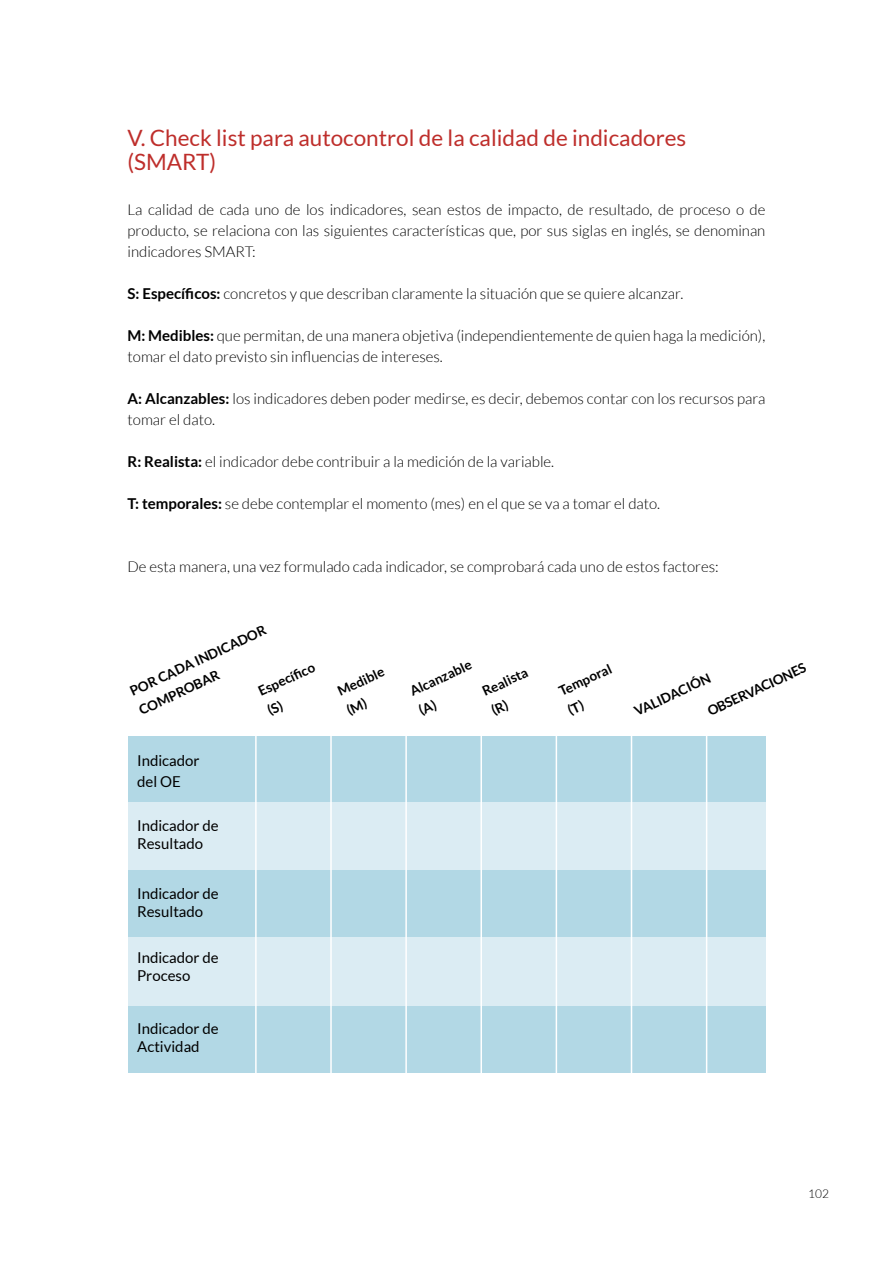
<style>
.page{position:relative;width:893px;height:1263px;background:#fff}
.page>*{position:absolute;margin:0;border:0;box-sizing:border-box;transform-origin:0 0}
.t1{font:22.5px/24px "Lato";color:#be2e2b}
.t2{font:300 15px/21px "Lato";color:#000}
.t3{font:15px/18px "Lato";color:#000}
.t4{font:700 13.5px/21px "Lato";color:#000}
.t5{font:300 12px "Lato";color:#000}
.s1{font-weight:700}
</style>
<div class="page">
<div style="left:128px;top:736px;width:637px;height:66px;background:#b2d8e5"></div>
<div style="left:128px;top:802px;width:637px;height:69px;background:#dbecf3"></div>
<div style="left:128px;top:870px;width:637px;height:67px;background:#b2d8e5"></div>
<div style="left:128px;top:937px;width:637px;height:69px;background:#dbecf3"></div>
<div style="left:128px;top:1006px;width:637px;height:67px;background:#b2d8e5"></div>
<hr style="left:330px;top:621px;width:2px;height:457px;background:#fff">
<hr style="left:255px;top:621px;width:2px;height:457px;background:#fff">
<hr style="left:405px;top:621px;width:2px;height:457px;background:#fff">
<hr style="left:480px;top:621px;width:2px;height:457px;background:#fff">
<hr style="left:556px;top:621px;width:1px;height:457px;background:#fff">
<hr style="left:631px;top:621px;width:1px;height:457px;background:#fff">
<hr style="left:706px;top:621px;width:1px;height:457px;background:#fff">
<h1 class="t1" style="left:128px;top:125px;width:560px">V. Check list para autocontrol de la calidad de indicadores (SMART)</h1>
<p class="t2" style="left:128px;top:199px;width:639px;text-align:justify">La calidad de cada uno de los indicadores, sean estos de impacto, de resultado, de proceso o de producto, se relaciona con las siguientes características que, por sus siglas en inglés, se denominan indicadores SMART:</p>
<p class="t2" style="left:128px;top:283px;width:557px"><span class="s1">S: Específicos:</span> concretos y que describan claramente la situación que se quiere alcanzar.</p>
<p class="t2" style="left:128px;top:325px;width:639px"><span class="s1">M: Medibles:</span> que permitan, de una manera objetiva (independientemente de quien haga la medición), tomar el dato previsto sin influencias de intereses.</p>
<p class="t2" style="left:128px;top:388px;width:639px"><span class="s1">A: Alcanzables:</span> los indicadores deben poder medirse, es decir, debemos contar con los recursos para tomar el dato.</p>
<p class="t2" style="left:128px;top:451px;width:428px"><span class="s1">R: Realista:</span> el indicador debe contribuir a la medición de la variable.</p>
<p class="t2" style="left:128px;top:493px;width:534px"><span class="s1">T: temporales:</span> se debe contemplar el momento (mes) en el que se va a tomar el dato.</p>
<p class="t2" style="left:128px;top:556px;width:593px">De esta manera, una vez formulado cada indicador, se comprobará cada uno de estos factores:</p>
<p class="t4" style="left:126px;top:682px;width:150px;rotate:-25deg">POR CADA INDICADOR<br>COMPROBAR</p>
<p class="t4" style="left:255px;top:682px;width:62px;rotate:-25deg">Específi co (S)</p>
<p class="t4" style="left:334px;top:682px;width:51px;rotate:-25deg">Medible (M)</p>
<p class="t4" style="left:406px;top:682px;width:68px;rotate:-25deg">Alcanzable (A)</p>
<p class="t4" style="left:478px;top:682px;width:50px;rotate:-25deg">Realista (R)</p>
<p class="t4" style="left:555px;top:682px;width:58px;rotate:-25deg">Temporal (T)</p>
<p class="t4" style="left:631px;top:702px;width:84px;rotate:-25deg">VALIDACIÓN</p>
<p class="t4" style="left:704px;top:702px;width:109px;rotate:-25deg">OBSERVACIONES</p>
<p class="t3" style="left:137px;top:750px;width:64px;line-height:21px">Indicador del OE</p>
<p class="t3" style="left:137px;top:816px;width:83px">Indicador de<br>Resultado</p>
<p class="t3" style="left:137px;top:884px;width:83px">Indicador de<br>Resultado</p>
<p class="t3" style="left:137px;top:948px;width:83px">Indicador de<br>Proceso</p>
<p class="t3" style="left:137px;top:1019px;width:83px">Indicador de<br>Actividad</p>
<p class="t5" style="left:808px;top:1188px;width:22px">102</p>
</div>
